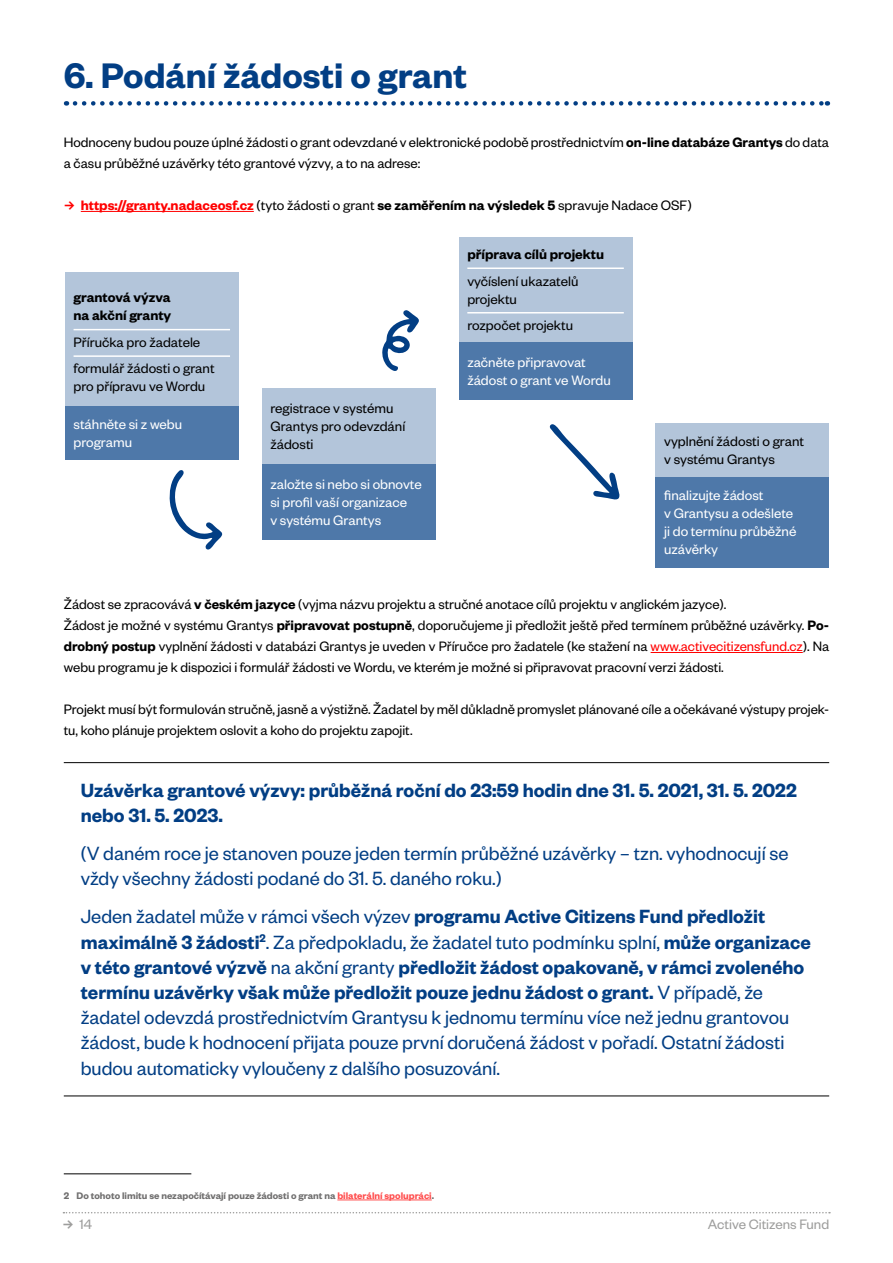
<style>
.page{position:relative;width:893px;height:1263px;background:#fff}
.page>*{position:absolute;margin:0;border:0;box-sizing:border-box;transform-origin:0 0}
.t1{font:600 39px "Founders Grotesk";color:#023e84}
.t2{font:21px/25.2px "Founders Grotesk";color:#023e84}
.t3{font:600 21px/25.2px "Founders Grotesk";color:#023e84}
.t4{font:15px/21px "Founders Grotesk";color:#000}
.t5{font:15px/18px "Founders Grotesk";color:#fff}
.t6{font:600 15px/18px "Founders Grotesk";color:#000}
.t7{font:15px "Founders Grotesk";color:#9d9d9c}
.t8{font:600 10.5px "Founders Grotesk";color:#706f6f}
.s1{font-weight:600}
.s2{font-family:"Brix Sans";font-weight:700;color:#f00}
.s3{font-weight:600;color:#f00}
.s4{color:#f00}
.s5{color:#ff4d4d}
.s6{font-family:"Brix Sans";font-weight:700}
</style>
<div class="page">
<svg style="left:63px;top:1212px;width:767px;height:1px"></svg>
<svg style="left:75px;top:101px;width:753px;height:5px"></svg>
<hr style="left:81px;top:211px;width:173px;height:1px;background:#f00">
<hr style="left:651px;top:652px;width:152px;height:1px;background:#f00">
<hr style="left:64px;top:762px;width:765px;height:1px;background:#000">
<hr style="left:64px;top:1096px;width:765px;height:1px;background:#000">
<hr style="left:64px;top:1173px;width:127px;height:1px;background:#000">
<hr style="left:337px;top:1200px;width:95px;height:1px;background:#ff4d4d">
<div style="left:65px;top:272px;width:174px;height:140px;background:#b3c5da"></div>
<hr style="left:74px;top:329px;width:156px;height:1px;background:#fff">
<hr style="left:74px;top:355px;width:156px;height:2px;background:#fff">
<div style="left:65px;top:407px;width:174px;height:53px;background:#4e78a9"></div>
<div style="left:656px;top:423px;width:173px;height:54px;background:#b3c5da"></div>
<div style="left:656px;top:477px;width:173px;height:90px;background:#4e78a9"></div>
<div style="left:262px;top:388px;width:173px;height:76px;background:#b3c5da"></div>
<div style="left:262px;top:464px;width:173px;height:76px;background:#4e78a9"></div>
<div style="left:459px;top:237px;width:173px;height:105px;background:#b3c5da"></div>
<hr style="left:467px;top:267px;width:157px;height:2px;background:#fff">
<hr style="left:467px;top:312px;width:157px;height:1px;background:#fff">
<div style="left:459px;top:342px;width:173px;height:58px;background:#4e78a9"></div>
<svg style="left:382px;top:310px;width:37px;height:61px"></svg>
<svg style="left:549px;top:424px;width:71px;height:76px"></svg>
<svg style="left:169px;top:470px;width:54px;height:80px"></svg>
<h1 class="t1" style="left:64px;top:51px;width:405px">6. Podání žádosti o grant</h1>
<p class="t4" style="left:64px;top:131px;width:767px">Hodnoceny budou pouze úplné žádosti o grant odevzdané v elektronické podobě prostřednictvím <span class="s1">on-line databáze Grantys</span> do data a času průběžné uzávěrky této grantové výzvy, a to na adrese:</p>
<p class="t4" style="left:64px;top:194px;width:629px"><span class="s2">→</span> <span class="s3">https://granty.nadaceosf.cz</span> (tyto žádosti o grant <span class="s1">se zaměřením na výsledek 5</span> spravuje Nadace OSF)</p>
<p class="t6" style="left:74px;top:288px;width:99px">grantová výzva na akční granty</p>
<p class="t4" style="left:74px;top:328px;width:143px;line-height:26.5px">Příručka pro žadatele formulář žádosti o grant</p>
<p class="t4" style="left:74px;top:375px;width:133px">pro přípravu ve Wordu</p>
<p class="t5" style="left:74px;top:415px;width:110px">stáhněte si z webu programu</p>
<p class="t4" style="left:270px;top:398px;width:136px;line-height:18px">registrace v systému<br>Grantys pro odevzdání žádosti</p>
<p class="t5" style="left:270px;top:474px;width:153px">založte si nebo si obnovte si profil vaší organizace<br>v systému Grantys</p>
<p class="t6" style="left:467px;top:244px;width:138px">příprava cílů projektu</p>
<p class="t4" style="left:467px;top:271px;width:113px;line-height:18px">vyčíslení ukazatelů projektu</p>
<p class="t4" style="left:467px;top:314px;width:107px">rozpočet projektu</p>
<p class="t5" style="left:467px;top:353px;width:145px">začněte připravovat žádost o grant ve Wordu</p>
<p class="t4" style="left:664px;top:431px;width:141px;line-height:18px">vyplnění žádosti o grant v systému Grantys</p>
<p class="t5" style="left:664px;top:485px;width:134px">finalizujte žádost<br>v Grantysu a odešlete ji do termínu průběžné uzávěrky</p>
<p class="t4" style="left:64px;top:593px;width:767px">Žádost se zpracovává <span class="s1">v českém jazyce</span> (vyjma názvu projektu a stručné anotace cílů projektu v anglickém jazyce).<br>Žádost je možné v systému Grantys <span class="s1">připravovat postupně</span>, doporučujeme ji předložit ještě před termínem průběžné uzávěrky. <span class="s1">Po&shy;drobný postup</span> vyplnění žádosti v databázi Grantys je uveden v Příručce pro žadatele (ke stažení na <span class="s4">www.activecitizensfund.cz</span>). Na webu programu je k dispozici i formulář žádosti ve Wordu, ve kterém je možné si připravovat pracovní verzi žádosti.</p>
<p class="t4" style="left:64px;top:698px;width:767px">Projekt musí být formulován stručně, jasně a výstižně. Žadatel by měl důkladně promyslet plánované cíle a očekávané výstupy projek&shy;tu, koho plánuje projektem oslovit a koho do projektu zapojit.</p>
<h2 class="t3" style="left:81px;top:777px;width:717px">Uzávěrka grantové výzvy: průběžná roční do 23:59 hodin dne 31. 5. 2021, 31. 5. 2022 nebo 31. 5. 2023.</h2>
<h2 class="t2" style="left:81px;top:840px;width:709px">(V daném roce je stanoven pouze jeden termín průběžné uzávěrky – tzn. vyhodnocují se vždy všechny žádosti podané do 31. 5. daného roku.)</h2>
<p class="t2" style="left:81px;top:903px;width:732px">Jeden žadatel může v rámci všech výzev <span class="s1">programu Active Citizens Fund předložit maximálně 3 žádosti</span><sup>2</sup>. Za předpokladu, že žadatel tuto podmínku splní, <span class="s1">může organizace v této grantové výzvě</span> na akční granty <span class="s1">předložit žádost opakovaně, v rámci zvoleného termínu uzávěrky však může předložit pouze jednu žádost o grant.</span> V případě, že žadatel odevzdá prostřednictvím Grantysu k jednomu termínu více než jednu grantovou žádost, bude k hodnocení přijata pouze první doručená žádost v pořadí. Ostatní žádosti budou automaticky vyloučeny z dalšího posuzování.</p>
<p class="t8" style="left:64px;top:1189px;width:372px">2 Do tohoto limitu se nezapočítávají pouze žádosti o grant na <span class="s5">bilaterální spolupráci</span>.</p>
<p class="t7" style="left:63px;top:1214px;width:31px"><span class="s6">→</span> 14</p>
<p class="t7" style="left:708px;top:1214px;width:123px">Active Citizens Fund</p>
</div>
